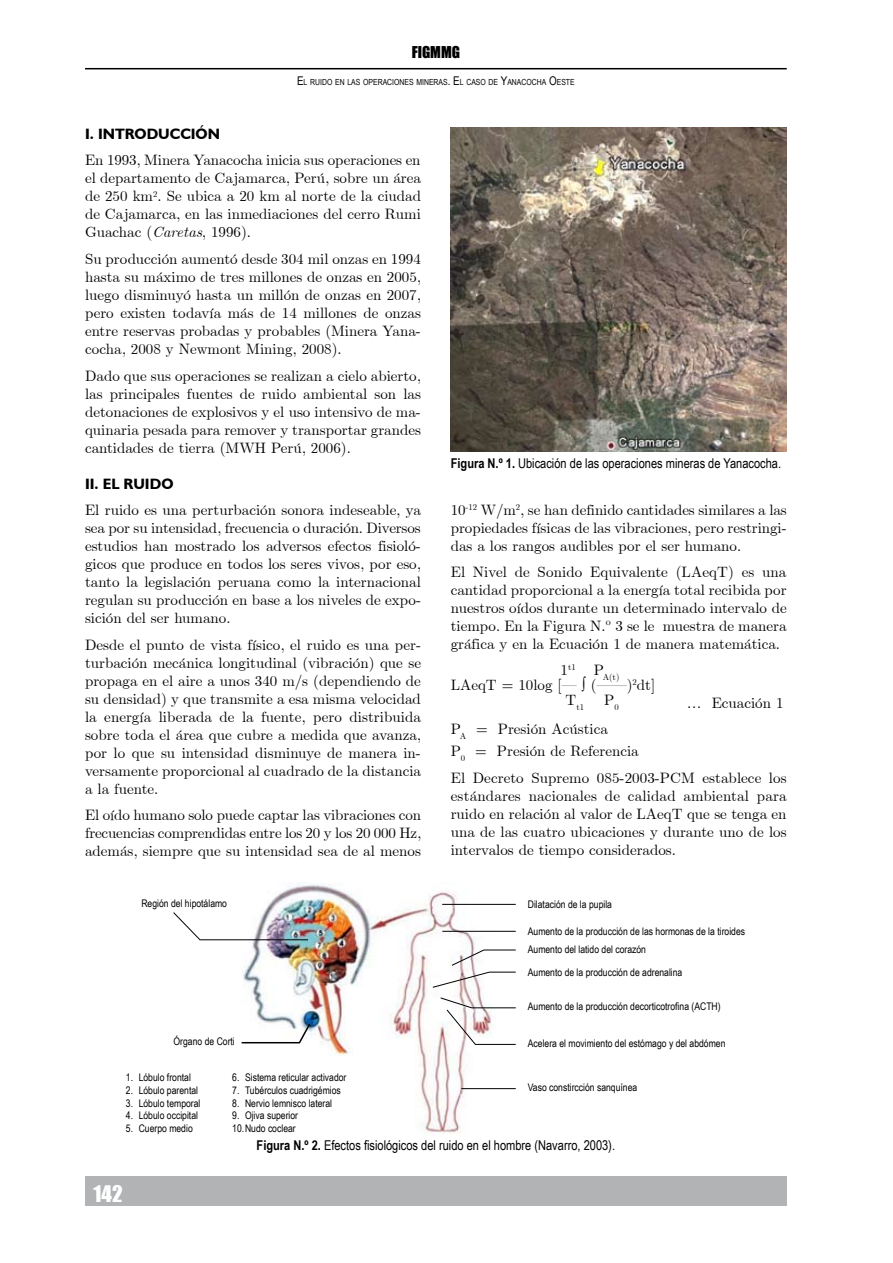
<style>
.page{position:relative;width:893px;height:1263px;background:#fff}
.page>*{position:absolute;margin:0;border:0;box-sizing:border-box;transform-origin:0 0}
.t1{font:21px "Impact";color:#fff}
.t2{font:15px/18px "Euclid";color:#000;text-align:justify}
.t3{font:700 15px "Humanist 521 BT";color:#000}
.t4{font:15px "Impact";color:#000}
.t5{font:13.5px "Arial Narrow";color:#000}
.t6{font:10.5px/22px "Arial Narrow";color:#000}
.t7{font:8.7px "Euclid";color:#000}
.t8{font:8.4px "Arial Narrow";color:#000}
.s1{font-size:12px}
.s2{font-style:italic}
.s3{font-weight:700}
</style>
<div class="page">
<div style="left:85px;top:1176px;width:702px;height:30px;background:#b1b3b4"></div>
<hr style="left:85px;top:68px;width:702px;height:1px;background:#000">
<img style="left:451px;top:128px;width:336px;height:323px">
<img style="left:242px;top:883px;width:253px;height:251px">
<img style="left:173px;top:911px;width:136px;height:29px">
<svg style="left:241px;top:1022px;width:71px;height:22px"></svg>
<hr style="left:442px;top:904px;width:74px;height:1px;background:#000">
<hr style="left:442px;top:931px;width:74px;height:1px;background:#000">
<svg style="left:432px;top:949px;width:84px;height:39px"></svg>
<svg style="left:440px;top:997px;width:76px;height:48px"></svg>
<hr style="left:461px;top:1088px;width:55px;height:1px;background:#000">
<p class="t4" style="left:412px;top:41px;width:50px">FIGMMG</p>
<p class="t8" style="left:297px;top:76px;width:279px"><span class="s1">E</span>L RUIDO EN LAS OPERACIONES MINERAS<span class="s1">. E</span>L CASO DE <span class="s1">Y</span>ANACOCHA <span class="s1">O</span>ESTE</p>
<p class="t3" style="left:85px;top:125px;width:136px">I. INTRODUCCIÓN</p>
<p class="t2" style="left:85px;top:152px;width:337px">En 1993, Minera Yanacocha inicia sus operaciones en el departamento de Cajamarca, Perú, sobre un área de 250 km<sup>2</sup>. Se ubica a 20 km al norte de la ciudad de Cajamarca, en las inmediaciones del cerro Rumi Guachac (<span class="s2">Caretas</span>, 1996).</p>
<p class="t2" style="left:85px;top:250px;width:337px">Su producción aumentó desde 304 mil onzas en 1994 hasta su máximo de tres millones de onzas en 2005, luego disminuyó hasta un millón de onzas en 2007, pero existen todavía más de 14 millones de onzas entre reservas probadas y probables (Minera Yana&shy;cocha, 2008 y Newmont Mining, 2008).</p>
<p class="t2" style="left:85px;top:367px;width:337px">Dado que sus operaciones se realizan a cielo abierto, las principales fuentes de ruido ambiental son las detonaciones de explosivos y el uso intensivo de ma&shy;quinaria pesada para remover y transportar grandes cantidades de tierra (MWH Perú, 2006).</p>
<p class="t3" style="left:85px;top:474px;width:90px">II. EL RUIDO</p>
<p class="t2" style="left:85px;top:501px;width:337px">El ruido es una perturbación sonora indeseable, ya sea por su intensidad, frecuencia o duración. Diversos estudios han mostrado los adversos efectos fisioló&shy;gicos que produce en todos los seres vivos, por eso, tanto la legislación peruana como la internacional regulan su producción en base a los niveles de expo&shy;sición del ser humano.</p>
<p class="t2" style="left:85px;top:636px;width:337px">Desde el punto de vista físico, el ruido es una per&shy;turbación mecánica longitudinal (vibración) que se propaga en el aire a unos 340 m/s (dependiendo de su densidad) y que transmite a esa misma velocidad la energía liberada de la fuente, pero distribuida sobre toda el área que cubre a medida que avanza, por lo que su intensidad disminuye de manera in&shy;versamente proporcional al cuadrado de la distancia a la fuente.</p>
<p class="t2" style="left:85px;top:806px;width:338px">El oído humano solo puede captar las vibraciones con frecuencias comprendidas entre los 20 y los 20 000 Hz, además, siempre que su intensidad sea de al menos</p>
<p class="t5" style="left:451px;top:454px;width:332px"><span class="s3">Figura N.º 1.</span> Ubicación de las operaciones mineras de Yanacocha.</p>
<p class="t2" style="left:451px;top:501px;width:338px">10<sup>-12</sup> W/m<sup>2</sup>, se han definido cantidades similares a las propiedades físicas de las vibraciones, pero restringi&shy;das a los rangos audibles por el ser humano.</p>
<p class="t2" style="left:451px;top:563px;width:337px">El Nivel de Sonido Equivalente (LAeqT) es una cantidad proporcional a la energía total recibida por nuestros oídos durante un determinado intervalo de tiempo. En la Figura N.º 3 se le muestra de manera gráfica y en la Ecuación 1 de manera matemática.</p>
<p class="t7" style="left:561px;top:672px;width:60px"><sup>1</sup>t1 <sup>P</sup>A(t)</p>
<p class="t2" style="left:451px;top:676px;width:206px">LAeqT = 10log [— ∫ (——)<sup>2</sup>dt]</p>
<p class="t7" style="left:566px;top:702px;width:20px"><sup>T</sup>t1</p>
<p class="t2" style="left:604px;top:691px;width:16px">P<sub>0</sub></p>
<p class="t2" style="left:687px;top:694px;width:98px">… Ecuación 1</p>
<p class="t2" style="left:451px;top:718px;width:189px;line-height:22.2px">P<sub>A</sub> = Presión Acústica<br>P<sub>0</sub> = Presión de Referencia</p>
<p class="t2" style="left:451px;top:769px;width:337px">El Decreto Supremo 085-2003-PCM establece los estándares nacionales de calidad ambiental para ruido en relación al valor de LAeqT que se tenga en una de las cuatro ubicaciones y durante uno de los intervalos de tiempo considerados.</p>
<p class="t6" style="left:141px;top:891px;width:87px">Región del hipotálamo</p>
<p class="t6" style="left:528px;top:893px;width:86px">Dilatación de la pupila</p>
<p class="t6" style="left:528px;top:919px;width:219px">Aumento de la producción de las hormonas de la tiroides</p>
<p class="t6" style="left:528px;top:938px;width:156px">Aumento del latido del corazón<br>Aumento de la producción de adrenalina</p>
<p class="t6" style="left:174px;top:1030px;width:63px">Órgano de Corti</p>
<p class="t6" style="left:126px;top:1066px;width:66px">1. Lóbulo frontal</p>
<p class="t6" style="left:232px;top:1066px;width:116px">6. Sistema reticular activador</p>
<p class="t6" style="left:126px;top:1079px;width:74px">2. Lóbulo parental</p>
<p class="t6" style="left:232px;top:1079px;width:110px">7. Tubérculos cuadrigémios</p>
<p class="t6" style="left:126px;top:1091px;width:76px">3. Lóbulo temporal</p>
<p class="t6" style="left:232px;top:1091px;width:101px">8. Nervio lemnisco lateral</p>
<p class="t6" style="left:126px;top:1104px;width:74px">4. Lóbulo occipital</p>
<p class="t6" style="left:232px;top:1104px;width:67px">9. Ojiva superior</p>
<p class="t6" style="left:126px;top:1117px;width:68px">5. Cuerpo medio</p>
<p class="t6" style="left:232px;top:1117px;width:65px">10.Nudo coclear</p>
<p class="t6" style="left:528px;top:995px;width:194px">Aumento de la producción decorticotrofina (ACTH)</p>
<p class="t6" style="left:528px;top:1032px;width:199px">Acelera el movimiento del estómago y del abdómen</p>
<p class="t6" style="left:528px;top:1075px;width:111px">Vaso constircción sanquínea</p>
<h1 class="t1" style="left:94px;top:1178px;width:31px">142</h1>
<p class="t5" style="left:257px;top:1136px;width:360px"><span class="s3">Figura N.º 2.</span> Efectos fisiológicos del ruido en el hombre (Navarro, 2003).</p>
</div>
